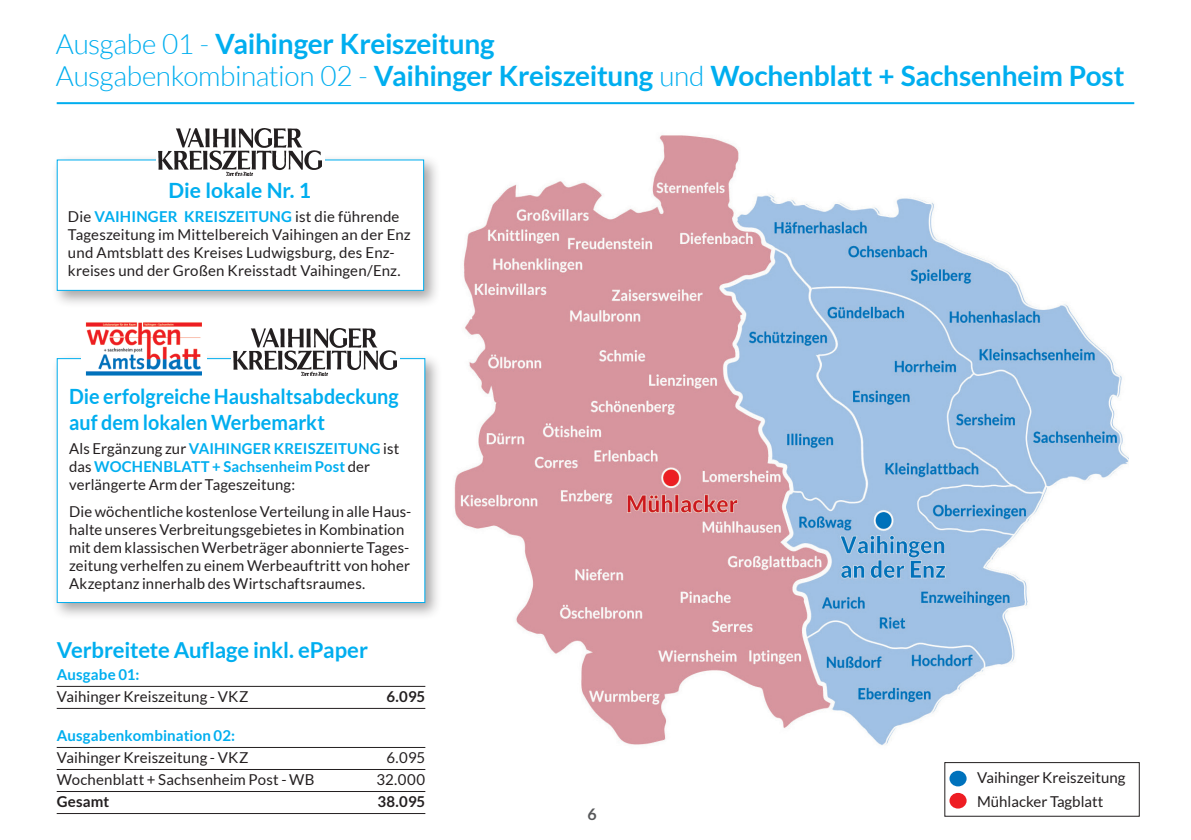
<style>
.page{position:relative;width:1191px;height:840px;background:#fff}
.page>*{position:absolute;margin:0;border:0;box-sizing:border-box;transform-origin:0 0}
.t1{font:700 28px/32px "Lato";letter-spacing:-.01em;color:#00aeef}
.t2{font:700 22px "Lato";letter-spacing:-.01em;color:#00aeef}
.t3{font:700 21px/26px "Lato";color:#00aeef;scale:.94 1}
.t4{font:700 21px "Lato";color:#00aeef}
.t5{font:700 16px "Lato";color:#57585a}
.t6{font:15px/18px "Lato";letter-spacing:.005em;color:#231f20}
.t7{font:700 15px "Lato";letter-spacing:.01em;color:#00aeef}
.t8{font:700 15px "Lato";letter-spacing:.005em;color:#231f20}
.s1{font-weight:300}
.s2{font-weight:700;color:#00aeef}
.s3{font-weight:400;color:#231f20}
</style>
<div class="page">
<img style="left:454px;top:135px;width:674px;height:610px">
<hr style="left:57px;top:685px;width:368px;height:1px;background:#231f20">
<hr style="left:57px;top:707px;width:368px;height:1px;background:#231f20">
<hr style="left:57px;top:746px;width:368px;height:1px;background:#231f20">
<hr style="left:57px;top:768px;width:368px;height:1px;background:#231f20">
<hr style="left:57px;top:790px;width:368px;height:1px;background:#231f20">
<hr style="left:57px;top:812px;width:368px;height:1px;background:#231f20">
<div style="left:949px;top:770px;width:17px;height:16px;background:#0072bc;border-radius:50%"></div>
<div style="left:944px;top:761px;width:195px;height:55px;border:1px solid #231f20"></div>
<div style="left:949px;top:792px;width:17px;height:16px;background:#ee1d23;border-radius:50%"></div>
<hr style="left:57px;top:102px;width:1077px;height:2px;background:#00aeef">
<div style="left:51px;top:352px;width:391px;height:267px;background:#231f20;opacity:.4"></div>
<div style="left:57px;top:358px;width:368px;height:244px;background:#fff"></div>
<div style="left:81px;top:321px;width:126px;height:54px;background:#fff"></div>
<img style="left:86px;top:322px;width:116px;height:53px">
<div style="left:231px;top:313px;width:169px;height:62px;background:#fff"></div>
<img style="left:234px;top:328px;width:163px;height:47px">
<div style="left:51px;top:154px;width:390px;height:153px;background:#231f20;opacity:.4"></div>
<div style="left:57px;top:159px;width:367px;height:132px;background:#fff;border:1px solid #00aeef"></div>
<div style="left:156px;top:113px;width:169px;height:63px;background:#fff"></div>
<img style="left:159px;top:129px;width:162px;height:47px">
<h1 class="t1" style="left:56px;top:27px;width:1070px"><span class="s1">Ausgabe 01 -</span> Vaihinger Kreiszeitung<br><span class="s1">Ausgabenkombination 02 -</span> Vaihinger Kreiszeitung <span class="s1">und</span> Wochenblatt + Sachsenheim Post</h1>
<h3 class="t4" style="left:168px;top:178px;width:144px">Die lokale Nr. 1</h3>
<p class="t6" style="left:68px;top:207px;width:344px">Die <span class="s2">VAIHINGER KREISZEITUNG</span> ist die führende Tageszeitung im Mittelbereich Vaihingen an der Enz und Amtsblatt des Kreises Ludwigsburg, des Enz&shy;kreises und der Großen Kreisstadt Vaihingen/Enz.</p>
<h3 class="t3" style="left:69px;top:383px;width:352px">Die erfolgreiche Haushaltsabdeckung auf dem lokalen Werbemarkt</h3>
<p class="t6" style="left:69px;top:439px;width:166px">Als Ergänzung zur <span class="s2">Vai hinge</span></p>
<p class="t7" style="left:261px;top:439px;width:139px">r Kreiszeitung <span class="s3">ist</span></p>
<p class="t7" style="left:69px;top:457px;width:123px"><span class="s3">das</span> Wochen blatt</p>
<p class="t6" style="left:69px;top:457px;width:302px;text-indent:143px"><span class="s2">+ Sachsenheim Post</span> der verlängerte Arm der Tageszeitung:</p>
<p class="t6" style="left:69px;top:501px;width:344px">Die wöchentliche kostenlose Verteilung in alle Haus&shy;halte unseres Verbreitungsgebietes in Kombination mit dem klassischen Werbeträger abonnierte Tages&shy;zeitung verhelfen zu einem Werbeauftritt von hoher Akzeptanz innerhalb des Wirtschaftsraumes.</p>
<h2 class="t2" style="left:57px;top:637px;width:313px">Verbreitete Auflage inkl. ePaper</h2>
<p class="t7" style="left:57px;top:665px;width:84px">Ausgabe 01:</p>
<p class="t6" style="left:57px;top:687px;width:193px">Vaihinger Kreiszeitung - VKZ</p>
<p class="t8" style="left:386px;top:687px;width:40px">6.095</p>
<p class="t7" style="left:57px;top:726px;width:180px">Ausgabenkombination 02:</p>
<p class="t6" style="left:57px;top:748px;width:193px">Vaihinger Kreiszeitung - VKZ</p>
<p class="t6" style="left:386px;top:748px;width:40px">6.095</p>
<p class="t6" style="left:57px;top:770px;width:259px">Wochenblatt + Sachsenheim Post - WB</p>
<p class="t6" style="left:376px;top:770px;width:50px">32.000</p>
<p class="t8" style="left:57px;top:792px;width:54px">Gesamt</p>
<p class="t8" style="left:377px;top:792px;width:49px">38.095</p>
<p class="t5" style="left:587px;top:804px;width:11px">6</p>
<p class="t6" style="left:977px;top:765px;width:150px;line-height:23.6px">Vaihinger Kreiszeitung<br>Mühlacker Tagblatt</p>
</div>
